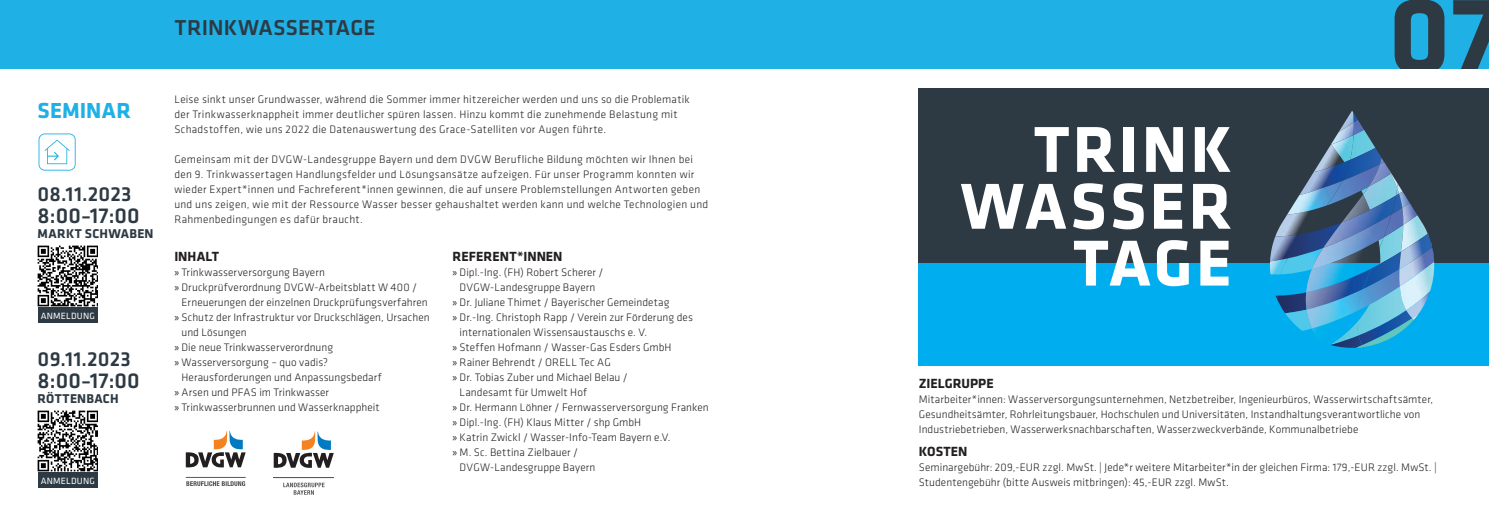
<style>
.page{position:relative;width:1489px;height:525px;background:#fff}
.page>*{position:absolute;margin:0;border:0;box-sizing:border-box;transform-origin:0 0}
.t1{font:700 106.25px "GC Klavika Head";color:#2d3a44}
.t2{font:700 63.38px/56.8px "GC Klavika Head";letter-spacing:.05em;color:#fff;text-align:right}
.t3{font:500 21.25px "GC Klavika Head";letter-spacing:.005em;color:#2d3a44}
.t4{font:700 21.25px "GC Klavika Head";letter-spacing:.005em;color:#1fb0e6}
.t5{font:500 20px "GC Klavika Head";letter-spacing:.01em;color:#2d3a44}
.t6{font:700 13.75px "GC Klavika";color:#231f20}
.t7{font:700 12.5px "GC Klavika Head";letter-spacing:.025em;color:#2d3a44}
.t8{font:300 11.25px/15px "GC Klavika";letter-spacing:.015em;color:#231f20}
.t9{font:9.38px "GC Klavika";letter-spacing:.02em;color:#fff}
.s1{font-size:20px}
.s2{font-family:"Myriad Pro";font-weight:400}
</style>
<div class="page">
<div style="left:0;top:0;width:1488px;height:73px;background:#1fb0e6"></div>
<div style="left:0;top:69px;width:1488px;height:17px;background:#fff"></div>
<div style="left:918px;top:88px;width:570px;height:277px;background:#00aeef"></div>
<div style="left:918px;top:88px;width:570px;height:175px;background:#2d3a44"></div>
<img style="left:1270px;top:111px;width:164px;height:237px">
<img style="left:38px;top:246px;width:60px;height:60px">
<div style="left:38px;top:307px;width:59px;height:16px;background:#2d3a44"></div>
<img style="left:38px;top:410px;width:60px;height:61px">
<div style="left:38px;top:472px;width:59px;height:15px;background:#2d3a44"></div>
<svg style="left:39px;top:133px;width:37px;height:37px"></svg>
<svg style="left:186px;top:481px;width:59px;height:5px"></svg>
<svg style="left:186px;top:430px;width:60px;height:37px"></svg>
<hr style="left:186px;top:477px;width:60px;height:1px;background:#57585a">
<hr style="left:274px;top:477px;width:60px;height:1px;background:#57585a">
<svg style="left:274px;top:431px;width:60px;height:37px"></svg>
<svg style="left:283px;top:482px;width:41px;height:12px"></svg>
<h3 class="t3" style="left:174px;top:13px;width:203px">TRINKWASSERTAGE</h3>
<h3 class="t4" style="left:38px;top:94px;width:95px">SEMINAR</h3>
<h3 class="t5" style="left:38px;top:179px;width:95px">08.11.2023</h3>
<h3 class="t3" style="left:38px;top:200px;width:104px">8:00<span class="s1">–</span>17:00</h3>
<p class="t7" style="left:38px;top:224px;width:117px">MARKT SCHWABEN</p>
<p class="t9" style="left:41px;top:309px;width:56px">ANMELDUNG</p>
<h3 class="t5" style="left:38px;top:344px;width:95px">09.11.2023</h3>
<h3 class="t3" style="left:38px;top:365px;width:104px">8:00<span class="s1">–</span>17:00</h3>
<p class="t7" style="left:38px;top:389px;width:82px">RÖTTENBACH</p>
<p class="t9" style="left:41px;top:474px;width:56px">ANMELDUNG</p>
<p class="t8" style="left:174px;top:92px;width:517px">Leise sinkt unser Grundwasser, während die Sommer immer hitzereicher werden und uns so die Problematik der Trinkwasserknappheit immer deutlicher spüren lassen. Hinzu kommt die zunehmende Belastung mit<br>Schadstoffen, wie uns 2022 die Datenauswertung des Grace-Satelliten vor Augen führte.</p>
<p class="t8" style="left:174px;top:152px;width:535px">Gemeinsam mit der DVGW-Landesgruppe Bayern und dem DVGW Berufliche Bildung möchten wir Ihnen bei den 9. Trinkwassertagen Handlungsfelder und Lösungsansätze aufzeigen. Für unser Programm konnten wir wieder Expert*innen und Fachreferent*innen gewinnen, die auf unsere Problemstellungen Antworten geben und uns zeigen, wie mit der Ressource Wasser besser gehaushaltet werden kann und welche Technologien und Rahmenbedingungen es dafür braucht.</p>
<p class="t6" style="left:174px;top:246px;width:46px">INHALT</p>
<p class="t8" style="left:174px;top:264px;width:152px"><span class="s2">»</span> Trinkwasserversorgung Bayern</p>
<p class="t8" style="left:174px;top:279px;width:244px"><span class="s2">»</span> Druckprüfverordnung DVGW-Arbeitsblatt W 400 /</p>
<p class="t8" style="left:181px;top:294px;width:248px">Erneuerungen der einzelnen Druckprüfungsverfahren</p>
<p class="t8" style="left:174px;top:309px;width:257px"><span class="s2">»</span> Schutz der Infrastruktur vor Druckschlägen, Ursachen</p>
<p class="t8" style="left:181px;top:324px;width:67px">und Lösungen</p>
<p class="t8" style="left:174px;top:339px;width:160px"><span class="s2">»</span> Die neue Trinkwasserverordnung</p>
<p class="t8" style="left:174px;top:354px;width:155px"><span class="s2">»</span> Wasserversorgung – quo vadis?</p>
<p class="t8" style="left:181px;top:369px;width:202px">Herausforderungen und Anpassungsbedarf</p>
<p class="t8" style="left:174px;top:384px;width:156px"><span class="s2">»</span> Arsen und PFAS im Trinkwasser</p>
<p class="t8" style="left:174px;top:399px;width:207px"><span class="s2">»</span> Trinkwasserbrunnen und Wasserknappheit</p>
<p class="t6" style="left:452px;top:246px;width:111px">REFERENT*INNEN</p>
<p class="t8" style="left:452px;top:264px;width:152px"><span class="s2">»</span> Dipl.-Ing. (FH) Robert Scherer /</p>
<p class="t8" style="left:459px;top:279px;width:137px">DVGW-Landesgruppe Bayern</p>
<p class="t8" style="left:452px;top:294px;width:218px"><span class="s2">»</span> Dr. Juliane Thimet / Bayerischer Gemeindetag</p>
<p class="t8" style="left:452px;top:309px;width:242px"><span class="s2">»</span> Dr.-Ing. Christoph Rapp / Verein zur Förderung des</p>
<p class="t8" style="left:459px;top:324px;width:189px">internationalen Wissensaustauschs e. V.</p>
<p class="t8" style="left:452px;top:339px;width:220px"><span class="s2">»</span> Steffen Hofmann / Wasser-Gas Esders GmbH</p>
<p class="t8" style="left:452px;top:354px;width:160px"><span class="s2">»</span> Rainer Behrendt / ORELL Tec AG</p>
<p class="t8" style="left:452px;top:369px;width:177px"><span class="s2">»</span> Dr. Tobias Zuber und Michael Belau /</p>
<p class="t8" style="left:459px;top:384px;width:129px">Landesamt für Umwelt Hof</p>
<p class="t8" style="left:452px;top:399px;width:258px"><span class="s2">»</span> Dr. Hermann Löhner / Fernwasserversorgung Franken</p>
<p class="t8" style="left:452px;top:414px;width:190px"><span class="s2">»</span> Dipl.-Ing. (FH) Klaus Mitter / shp GmbH</p>
<p class="t8" style="left:452px;top:429px;width:219px"><span class="s2">»</span> Katrin Zwickl / Wasser-Info-Team Bayern e.V.</p>
<p class="t8" style="left:452px;top:444px;width:127px"><span class="s2">»</span> M. Sc. Bettina Zielbauer /</p>
<p class="t8" style="left:459px;top:459px;width:137px">DVGW-Landesgruppe Bayern</p>
<h2 class="t2" style="left:960px;top:118px;width:273px">TRINK<br>WASSER<br>TAGE</h2>
<h1 class="t1" style="left:1388px;top:-46px;width:115px">07</h1>
<p class="t6" style="left:918px;top:373px;width:76px">ZIELGRUPPE</p>
<p class="t8" style="left:918px;top:392px;width:515px">Mitarbeiter*innen: Wasserversorgungsunternehmen, Netzbetreiber, Ingenieurbüros, Wasserwirtschaftsämter,<br>Gesundheitsämter, Rohrleitungsbauer, Hochschulen und Universitäten, Instandhaltungsverantwortliche von<br>Industriebetrieben, Wasserwerksnachbarschaften, Wasserzweckverbände, Kommunalbetriebe</p>
<p class="t6" style="left:918px;top:441px;width:50px">KOSTEN</p>
<p class="t8" style="left:918px;top:459px;width:519px">Seminargebühr: 209,-EUR zzgl. MwSt. | Jede*r weitere Mitarbeiter*in der gleichen Firma: 179,-EUR zzgl. MwSt. |<br>Studentengebühr (bitte Ausweis mitbringen): 45,-EUR zzgl. MwSt.</p>
</div>
